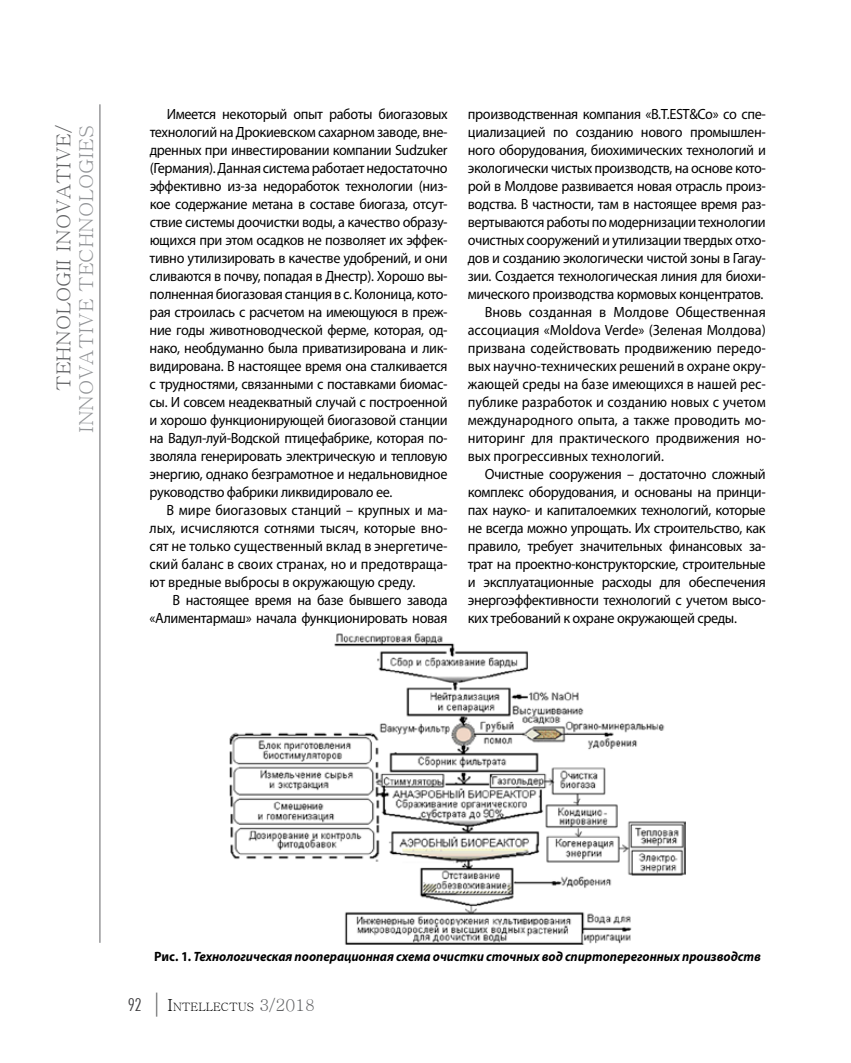
<style>
.page{position:relative;width:851px;height:1063px;background:#fff}
.page>*{position:absolute;margin:0;border:0;box-sizing:border-box;transform-origin:0 0}
.t1{font:19.2px "Batang";color:#939598;scale:1.06 1}
.t2{font:19.2px "Batang";color:#636466;scale:1.06 1}
.t3{font:14.85px/18px "Myriad Pro";letter-spacing:-.02em;color:#000;text-align:justify;scale:.94 1}
.t4{font:italic 700 13.5px "Myriad Pro";color:#000;scale:.94 1}
.t5{font:11.55px "Batang";color:#000}
.s1{font-style:normal}
.s2{font-family:"Futura AT Light";font-stretch:condensed;font-size:18px;color:#414042}
.s3{font-family:"Futura AT Light";font-stretch:condensed;font-size:24px;color:#636466}
.s4{font-size:16.5px}
.s5{font-size:16.5px;color:#636466}
</style>
<div class="page">
<hr style="left:99px;top:104px;width:1px;height:839px;background:#636466">
<img style="left:229px;top:633px;width:457px;height:312px">
<p class="t2" style="left:54px;top:391px;width:252px;rotate:-90deg">tehnologii inovative/</p>
<p class="t1" style="left:76px;top:433px;width:292px;rotate:-90deg">innovative technologies</p>
<p class="t3" style="left:149px;top:105px;width:319px;text-indent:17px">Имеется некоторый опыт работы биогазовых технологий на Дрокиевском сахарном заводе, вне&shy;дренных при инвестировании компании Sudzuker (Германия). Данная система работает недостаточно эффективно из-за недоработок технологии (низ&shy;кое содержание метана в составе биогаза, отсут&shy;ствие системы доочистки воды, а качество образу&shy;ющихся при этом осадков не позволяет их эффек&shy;тивно утилизировать в качестве удобрений, и они сливаются в почву, попадая в Днестр). Хорошо вы&shy;полненная биогазовая станция в с. Колоница, кото&shy;рая строилась с расчетом на имеющуюся в преж&shy;ние годы животноводческой ферме, которая, од&shy;нако, необдуманно была приватизирована и лик&shy;видирована. В настоящее время она сталкивается с трудностями, связанными с поставками биомас&shy;сы. И совсем неадекватный случай с построенной и хорошо функционирующей биогазовой станции на Вадул-луй-Водской птицефабрике, которая по&shy;зволяла генерировать электрическую и тепловую энергию, однако безграмотное и недальновидное руководство фабрики ликвидировало ее.</p>
<p class="t3" style="left:149px;top:501px;width:318px;text-indent:17px">В мире биогазовых станций – крупных и ма&shy;лых, исчисляются сотнями тысяч, которые вно&shy;сят не только существенный вклад в энергетиче&shy;ский баланс в своих странах, но и предотвраща&shy;ют вредные выбросы в окружающую среду.</p>
<p class="t3" style="left:149px;top:591px;width:318px;text-align:right">В настоящее время на базе бывшего завода «Алиментармаш» начала функционировать новая</p>
<p class="t3" style="left:468px;top:105px;width:318px">производственная компания «B.T.EST&amp;Co» со спе-</p>
<p class="t3" style="left:468px;top:123px;width:318px">циализацией по созданию нового промышлен-</p>
<p class="t3" style="left:468px;top:141px;width:318px">ного оборудования, биохимических технологий и</p>
<p class="t3" style="left:468px;top:159px;width:318px">экологически чистых производств, на основе кото-</p>
<p class="t3" style="left:468px;top:177px;width:318px">рой в Молдове развивается новая отрасль произ-</p>
<p class="t3" style="left:468px;top:195px;width:318px">водства. В частности, там в настоящее время раз-</p>
<p class="t3" style="left:468px;top:213px;width:318px">вертываются работы по модернизации технологии</p>
<p class="t3" style="left:468px;top:231px;width:318px">очистных сооружений и утилизации твердых отхо-</p>
<p class="t3" style="left:468px;top:249px;width:318px">дов и созданию экологически чистой зоны в Гагау-</p>
<p class="t3" style="left:468px;top:267px;width:318px">зии. Создается технологическая линия для биохи-</p>
<p class="t3" style="left:468px;top:285px;width:316px">мического производства кормовых концентратов.</p>
<p class="t3" style="left:485px;top:303px;width:300px">Вновь созданная в Молдове Общественная</p>
<p class="t3" style="left:468px;top:321px;width:318px">ассоциация «Moldova Verde» (Зеленая Молдова)</p>
<p class="t3" style="left:468px;top:339px;width:318px">призвана содействовать продвижению передо-</p>
<p class="t3" style="left:468px;top:357px;width:318px">вых научно-технических решений в охране окру-</p>
<p class="t3" style="left:468px;top:375px;width:318px">жающей среды на базе имеющихся в нашей рес-</p>
<p class="t3" style="left:468px;top:393px;width:318px">публике разработок и созданию новых с учетом</p>
<p class="t3" style="left:468px;top:411px;width:318px">международного опыта, а также проводить мо-</p>
<p class="t3" style="left:468px;top:429px;width:318px">ниторинг для практического продвижения но-</p>
<p class="t3" style="left:467px;top:447px;width:210px">вых прогрессивных технологий.</p>
<p class="t3" style="left:485px;top:465px;width:300px">Очистные сооружения – достаточно сложный</p>
<p class="t3" style="left:468px;top:483px;width:318px">комплекс оборудования, и основаны на принци-</p>
<p class="t3" style="left:467px;top:501px;width:318px">пах науко- и капиталоемких технологий, которые</p>
<p class="t3" style="left:467px;top:519px;width:318px">не всегда можно упрощать. Их строительство, как</p>
<p class="t3" style="left:467px;top:537px;width:318px">правило, требует значительных финансовых за-</p>
<p class="t3" style="left:467px;top:555px;width:318px">трат на проектно-конструкторские, строительные</p>
<p class="t3" style="left:467px;top:573px;width:318px">и эксплуатационные расходы для обеспечения</p>
<p class="t3" style="left:467px;top:591px;width:318px">энергоэффективности технологий с учетом высо-</p>
<p class="t3" style="left:467px;top:609px;width:288px">ких требований к охране окружающей среды.</p>
<p class="t4" style="left:154px;top:949px;width:647px"><span class="s1">Рис. 1.</span> Технологическая пооперационная схема очистки сточных вод спиртоперегонных производств</p>
<p class="t5" style="left:128px;top:1001px;width:188px"><span class="s2">92</span> <span class="s3">|</span> <span class="s4">I</span>NTELLECTUS <span class="s5">3/2018</span></p>
</div>
